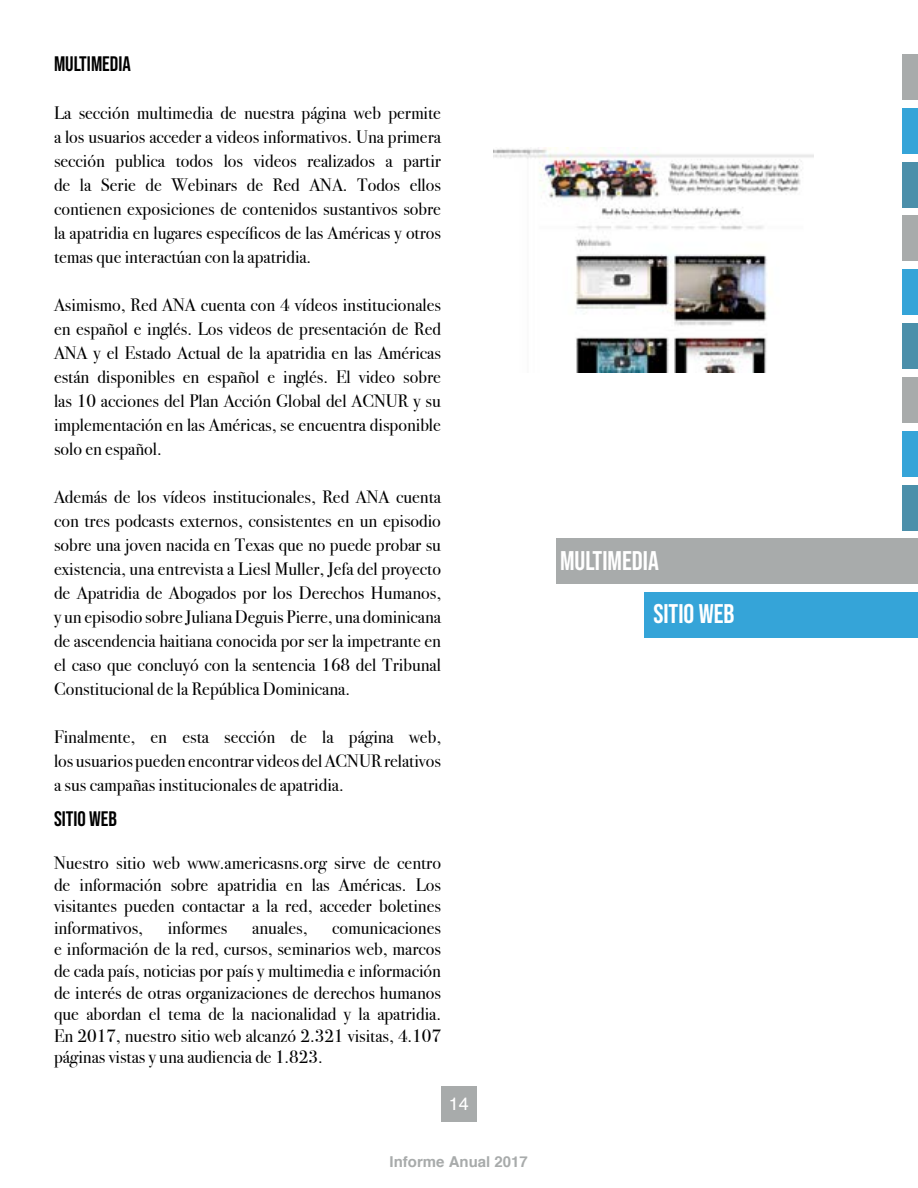
<style>
.page{position:relative;width:918px;height:1188px;background:#fff}
.page>*{position:absolute;margin:0;border:0;box-sizing:border-box;transform-origin:0 0}
.t1{font:27px/53.8px "Bebas Neue";color:#fff}
.t2{font:21px "Bebas Neue";color:#000}
.t3{font:18px/24px "Bodoni Svty Two ITCTT";color:#000;text-align:justify}
.t4{font:18px "Helvetica";color:#fff}
.t5{font:700 15px "Helvetica";color:#a8abab}
</style>
<div class="page">
<div style="left:441px;top:1086px;width:36px;height:36px;background:#a8abab"></div>
<div style="left:903px;top:108px;width:15px;height:46px;background:#35a4d8"></div>
<div style="left:903px;top:269px;width:15px;height:46px;background:#35a4d8"></div>
<div style="left:903px;top:431px;width:15px;height:46px;background:#35a4d8"></div>
<div style="left:903px;top:592px;width:15px;height:46px;background:#35a4d8"></div>
<div style="left:903px;top:54px;width:15px;height:46px;background:#a8abab"></div>
<div style="left:903px;top:215px;width:15px;height:46px;background:#a8abab"></div>
<div style="left:903px;top:377px;width:15px;height:46px;background:#a8abab"></div>
<div style="left:903px;top:538px;width:15px;height:46px;background:#a8abab"></div>
<div style="left:903px;top:162px;width:15px;height:46px;background:#4b8faa"></div>
<div style="left:903px;top:323px;width:15px;height:46px;background:#4b8faa"></div>
<div style="left:903px;top:485px;width:15px;height:45px;background:#4b8faa"></div>
<div style="left:556px;top:538px;width:347px;height:46px;background:#a8abab"></div>
<div style="left:644px;top:592px;width:259px;height:46px;background:#35a4d8"></div>
<img style="left:493px;top:147px;width:321px;height:226px">
<hr style="left:917px;top:0;width:1px;height:1188px;background:#35a4d8">
<p class="t2" style="left:54px;top:52px;width:78px">MULTIMEDIA</p>
<p class="t3" style="left:54px;top:99px;width:389px">La sección multimedia de nuestra página web permite a los usuarios acceder a videos informativos. Una primera sección publica todos los videos realizados a partir de la Serie de Webinars de Red ANA. Todos ellos contienen exposiciones de contenidos sustantivos sobre la apatridia en lugares específicos de las Américas y otros temas que interactúan con la apatridia.</p>
<p class="t3" style="left:54px;top:291px;width:389px">Asimismo, Red ANA cuenta con 4 vídeos institucionales en español e inglés. Los videos de presentación de Red ANA y el Estado Actual de la apatridia en las Américas están disponibles en español e inglés. El video sobre las 10 acciones del Plan Acción Global del ACNUR y su implementación en las Américas, se encuentra disponible solo en español.</p>
<p class="t3" style="left:54px;top:483px;width:389px">Además de los vídeos institucionales, Red ANA cuenta con tres podcasts externos, consistentes en un episodio sobre una joven nacida en Texas que no puede probar su existencia, una entrevista a Liesl Muller, Jefa del proyecto de Apatridia de Abogados por los Derechos Humanos, y un episodio sobre Juliana Deguis Pierre, una dominicana de ascendencia haitiana conocida por ser la impetrante en el caso que concluyó con la sentencia 168 del Tribunal Constitucional de la República Dominicana.</p>
<p class="t3" style="left:54px;top:723px;width:388px">Finalmente, en esta sección de la página web, los usuarios pueden encontrar videos del ACNUR relativos a sus campañas institucionales de apatridia.</p>
<p class="t2" style="left:54px;top:807px;width:65px">SITIO WEB</p>
<p class="t3" style="left:54px;top:850px;width:389px;line-height:21.6px">Nuestro sitio web www.americasns.org sirve de centro de información sobre apatridia en las Américas. Los visitantes pueden contactar a la red, acceder boletines informativos,</p>
<p class="t3" style="left:168px;top:914px;width:61px">informes</p>
<p class="t3" style="left:252px;top:914px;width:57px">anuales,</p>
<p class="t3" style="left:54px;top:915px;width:389px;line-height:21.6px;text-indent:278px">comunicaciones e información de la red, cursos, seminarios web, marcos de cada país, noticias por país y multimedia e información de interés de otras organizaciones de derechos humanos que abordan el tema de la nacionalidad y la apatridia.<br>En 2017, nuestro sitio web alcanzó 2.321 visitas, 4.107 páginas vistas y una audiencia de 1.823.</p>
<p class="t4" style="left:449px;top:1090px;width:22px">14</p>
<p class="t5" style="left:390px;top:1150px;width:140px">Informe Anual 2017</p>
<h1 class="t1" style="left:653px;top:533px;width:83px;text-indent:-93px">MULTIMEDIA<br>SITIO WEB</h1>
</div>
